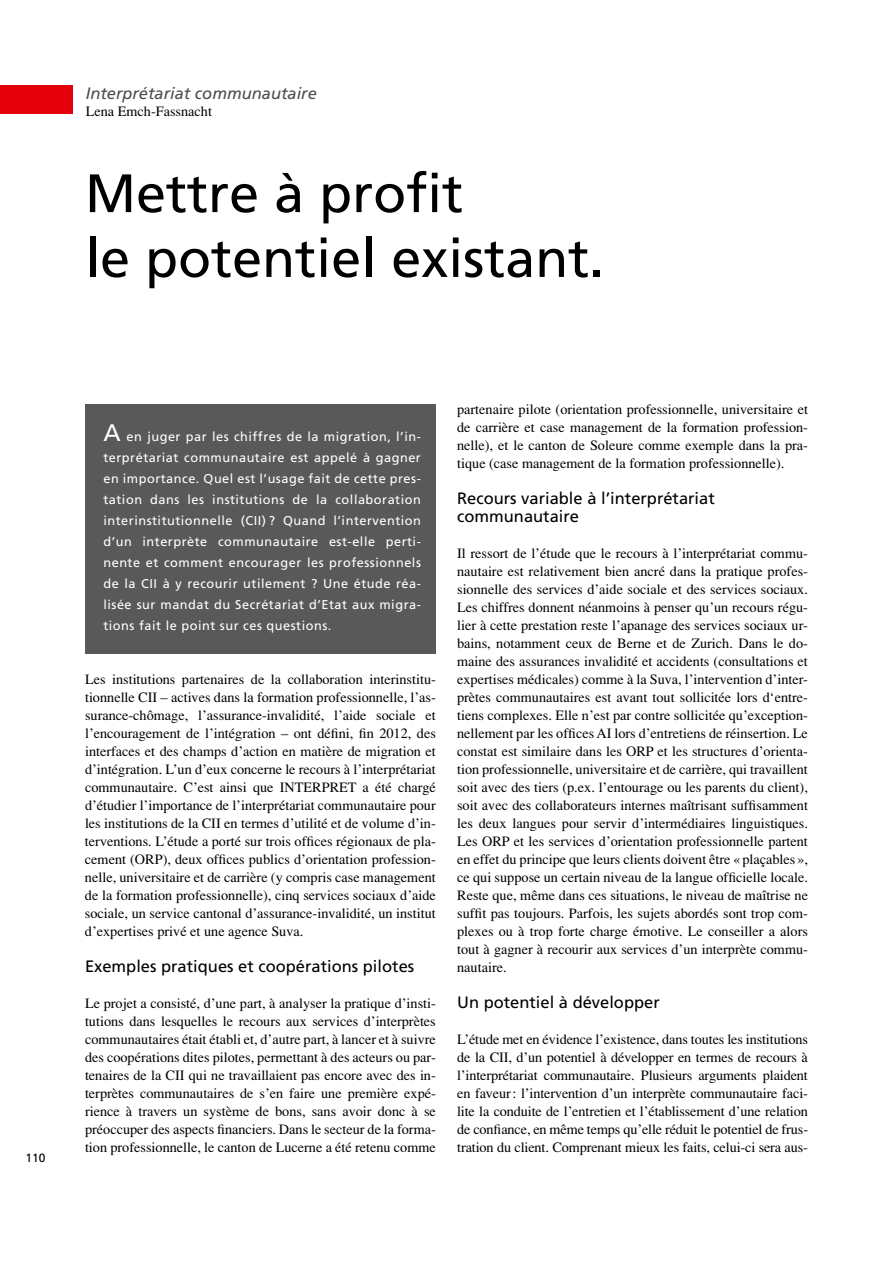
<style>
.page{position:relative;width:893px;height:1263px;background:#fff}
.page>*{position:absolute;margin:0;border:0;box-sizing:border-box;transform-origin:0 0}
.t1{font:54px/64.8px "Frutiger";color:#000}
.t2{font:16.5px/18px "Frutiger";color:#000}
.t3{font:italic 16.5px "Frutiger";color:#4d4d4d}
.t4{font:14.25px/18px "Times";color:#000;text-align:justify}
.t5{font:12.75px/21px "Frutiger";letter-spacing:.04em;color:#fff;text-align:justify}
.t6{font:12px "Frutiger";color:#000}
.s1{font-size:24px}
</style>
<div class="page">
<div style="left:0;top:85px;width:72px;height:28px;background:#e3000b"></div>
<div style="left:85px;top:404px;width:351px;height:250px;background:#595959"></div>
<p class="t3" style="left:86px;top:84px;width:233px">Interprétariat communautaire</p>
<p class="t4" style="left:86px;top:102px;width:128px">Lena Emch-Fassnacht</p>
<h1 class="t1" style="left:85px;top:160px;width:521px">Mettre à profit<br>le potentiel existant.</h1>
<p class="t6" style="left:26px;top:1150px;width:22px">110</p>
<p class="t5" style="left:103px;top:426px;width:319px"><span class="s1">A</span> en juger par les chiffres de la migration, l’in&shy;terprétariat communautaire est appelé à gagner en importance. Quel est l’usage fait de cette pres&shy;tation dans les institutions de la collaboration interinstitutionnelle (CII) ? Quand l’intervention d’un interprète communautaire est-elle perti&shy;nente et comment encourager les professionnels de la CII à y recourir utilement ? Une étude réa&shy;lisée sur mandat du Secrétariat d’Etat aux migra&shy;tions fait le point sur ces questions.</p>
<p class="t4" style="left:85px;top:670px;width:352px">Les institutions partenaires de la collaboration interinstitu&shy;tionnelle CII – actives dans la formation professionnelle, l’as&shy;surance-chômage, l’assurance-invalidité, l’aide sociale et l’encouragement de l’intégration – ont défini, fin 2012, des interfaces et des champs d’action en matière de migration et d’intégration. L’un d’eux concerne le recours à l’interprétariat communautaire. C’est ainsi que INTERPRET a été chargé d’étudier l’importance de l’interprétariat communautaire pour les institutions de la CII en termes d’utilité et de volume d’in&shy;terventions. L’étude a porté sur trois offices régionaux de pla&shy;cement (ORP), deux offices publics d’orientation profession&shy;nelle, universitaire et de carrière (y compris case management de la formation professionnelle), cinq services sociaux d’aide sociale, un service cantonal d’assurance-invalidité, un institut d’expertises privé et une agence Suva.</p>
<p class="t2" style="left:85px;top:957px;width:331px">Exemples pratiques et coopérations pilotes</p>
<p class="t4" style="left:85px;top:994px;width:352px">Le projet a consisté, d’une part, à analyser la pratique d’insti&shy;tutions dans lesquelles le recours aux services d’interprètes communautaires était établi et, d’autre part, à lancer et à suivre des coopérations dites pilotes, permettant à des acteurs ou par&shy;tenaires de la CII qui ne travaillaient pas encore avec des in&shy;terprètes communautaires de s’en faire une première expé&shy;rience à travers un système de bons, sans avoir donc à se préoccuper des aspects financiers. Dans le secteur de la forma&shy;tion professionnelle, le canton de Lucerne a été retenu comme</p>
<p class="t4" style="left:457px;top:400px;width:352px">partenaire pilote (orientation professionnelle, universitaire et de carrière et case management de la formation profession&shy;nelle), et le canton de Soleure comme exemple dans la pra&shy;tique (case management de la formation professionnelle).</p>
<p class="t2" style="left:457px;top:489px;width:259px">Recours variable à l’interprétariat communautaire</p>
<p class="t4" style="left:457px;top:544px;width:352px">Il ressort de l’étude que le recours à l’interprétariat commu&shy;nautaire est relativement bien ancré dans la pratique profes&shy;sionnelle des services d’aide sociale et des services sociaux.<br>Les chiffres donnent néanmoins à penser qu’un recours régu&shy;lier à cette prestation reste l’apanage des services sociaux ur&shy;bains, notamment ceux de Berne et de Zurich. Dans le do&shy;maine des assurances invalidité et accidents (consultations et expertises médicales) comme à la Suva, l’intervention d’inter&shy;prètes communautaires est avant tout sollicitée lors d‘entre&shy;tiens complexes. Elle n’est par contre sollicitée qu’exception&shy;nellement par les offices AI lors d’entretiens de réinsertion. Le constat est similaire dans les ORP et les structures d’orienta&shy;tion professionnelle, universitaire et de carrière, qui travaillent soit avec des tiers (p.ex. l’entourage ou les parents du client), soit avec des collaborateurs internes maîtrisant suffisamment les deux langues pour servir d’intermédiaires linguistiques.<br>Les ORP et les services d’orientation professionnelle partent en effet du principe que leurs clients doivent être «plaçables», ce qui suppose un certain niveau de la langue officielle locale.<br>Reste que, même dans ces situations, le niveau de maîtrise ne suffit pas toujours. Parfois, les sujets abordés sont trop com&shy;plexes ou à trop forte charge émotive. Le conseiller a alors tout à gagner à recourir aux services d’un interprète commu&shy;nautaire.</p>
<p class="t2" style="left:457px;top:993px;width:204px">Un potentiel à développer</p>
<p class="t4" style="left:457px;top:1030px;width:352px">L’étude met en évidence l’existence, dans toutes les institutions de la CII, d’un potentiel à développer en termes de recours à l’interprétariat communautaire. Plusieurs arguments plaident en faveur: l’intervention d’un interprète communautaire faci&shy;lite la conduite de l’entretien et l’établissement d’une relation de confiance, en même temps qu’elle réduit le potentiel de frus&shy;tration du client. Comprenant mieux les faits, celui-ci sera aus-</p>
</div>
